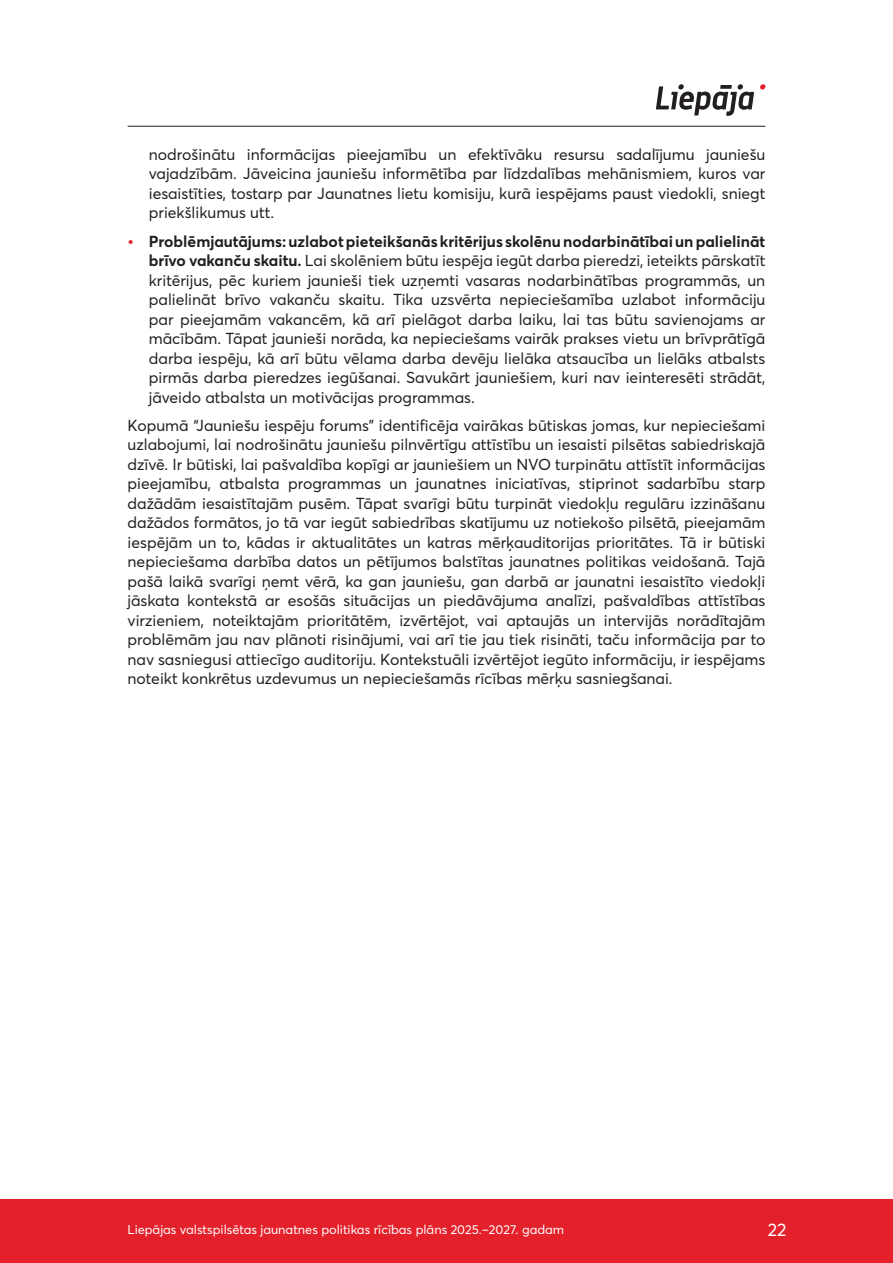
<style>
.page{position:relative;width:893px;height:1263px;background:#fff}
.page>*{position:absolute;margin:0;border:0;box-sizing:border-box;transform-origin:0 0}
.t1{font:18px "Averta CY";color:#fff}
.t2{font:15.75px/19.5px "Averta CY";color:#231f20;text-align:justify}
.t3{font:12.75px "Averta CY";color:#fff}
.s1{font-weight:800;color:#e4212b}
.s2{font-weight:700}
</style>
<div class="page">
<div style="left:0;top:1199px;width:893px;height:64px;background:#e4212b"></div>
<svg style="left:760px;top:84px;width:5px;height:6px"></svg>
<svg style="left:656px;top:84px;width:98px;height:32px"></svg>
<hr style="left:128px;top:126px;width:637px;height:1px;background:#231f20">
<p class="t2" style="left:149px;top:144px;width:618px">nodrošinātu informācijas pieejamību un efektīvāku resursu sadalījumu jauniešu vajadzībām. Jāveicina jauniešu informētība par līdzdalības mehānismiem, kuros var iesaistīties, tostarp par Jaunatnes lietu komisiju, kurā iespējams paust viedokli, sniegt priekšlikumus utt.</p>
<p class="t2" style="left:149px;top:231px;width:618px;text-indent:-21px"><span class="s1">•</span> <span class="s2">Problēmjautājums: uzlabot pieteikšanās kritērijus skolēnu nodarbinātībai un palielināt brīvo vakanču skaitu.</span> Lai skolēniem būtu iespēja iegūt darba pieredzi, ieteikts pārskatīt kritērijus, pēc kuriem jaunieši tiek uzņemti vasaras nodarbinātības programmās, un palielināt brīvo vakanču skaitu. Tika uzsvērta nepieciešamība uzlabot informāciju par pieejamām vakancēm, kā arī pielāgot darba laiku, lai tas būtu savienojams ar mācībām. Tāpat jaunieši norāda, ka nepieciešams vairāk prakses vietu un brīvprātīgā darba iespēju, kā arī būtu vēlama darba devēju lielāka atsaucība un lielāks atbalsts pirmās darba pieredzes iegūšanai. Savukārt jauniešiem, kuri nav ieinteresēti strādāt, jāveido atbalsta un motivācijas programmas.</p>
<p class="t2" style="left:128px;top:415px;width:639px">Kopumā “Jauniešu iespēju forums” identificēja vairākas būtiskas jomas, kur nepieciešami uzlabojumi, lai nodrošinātu jauniešu pilnvērtīgu attīstību un iesaisti pilsētas sabiedriskajā dzīvē. Ir būtiski, lai pašvaldība kopīgi ar jauniešiem un NVO turpinātu attīstīt informācijas pieejamību, atbalsta programmas un jaunatnes iniciatīvas, stiprinot sadarbību starp dažādām iesaistītajām pusēm. Tāpat svarīgi būtu turpināt viedokļu regulāru izzināšanu dažādos formātos, jo tā var iegūt sabiedrības skatījumu uz notiekošo pilsētā, pieejamām iespējām un to, kādas ir aktualitātes un katras mērķauditorijas prioritātes. Tā ir būtiski nepieciešama darbība datos un pētījumos balstītas jaunatnes politikas veidošanā. Tajā pašā laikā svarīgi ņemt vērā, ka gan jauniešu, gan darbā ar jaunatni iesaistīto viedokļi jāskata kontekstā ar esošās situācijas un piedāvājuma analīzi, pašvaldības attīstības virzieniem, noteiktajām prioritātēm, izvērtējot, vai aptaujās un intervijās norādītajām problēmām jau nav plānoti risinājumi, vai arī tie jau tiek risināti, taču informācija par to nav sasniegusi attiecīgo auditoriju. Kontekstuāli izvērtējot iegūto informāciju, ir iespējams noteikt konkrētus uzdevumus un nepieciešamās rīcības mērķu sasniegšanai.</p>
<p class="t3" style="left:128px;top:1221px;width:438px">Liepājas valstspilsētas jaunatnes politikas rīcības plāns 2025.–2027. gadam</p>
<p class="t1" style="left:768px;top:1217px;width:20px">22</p>
</div>
